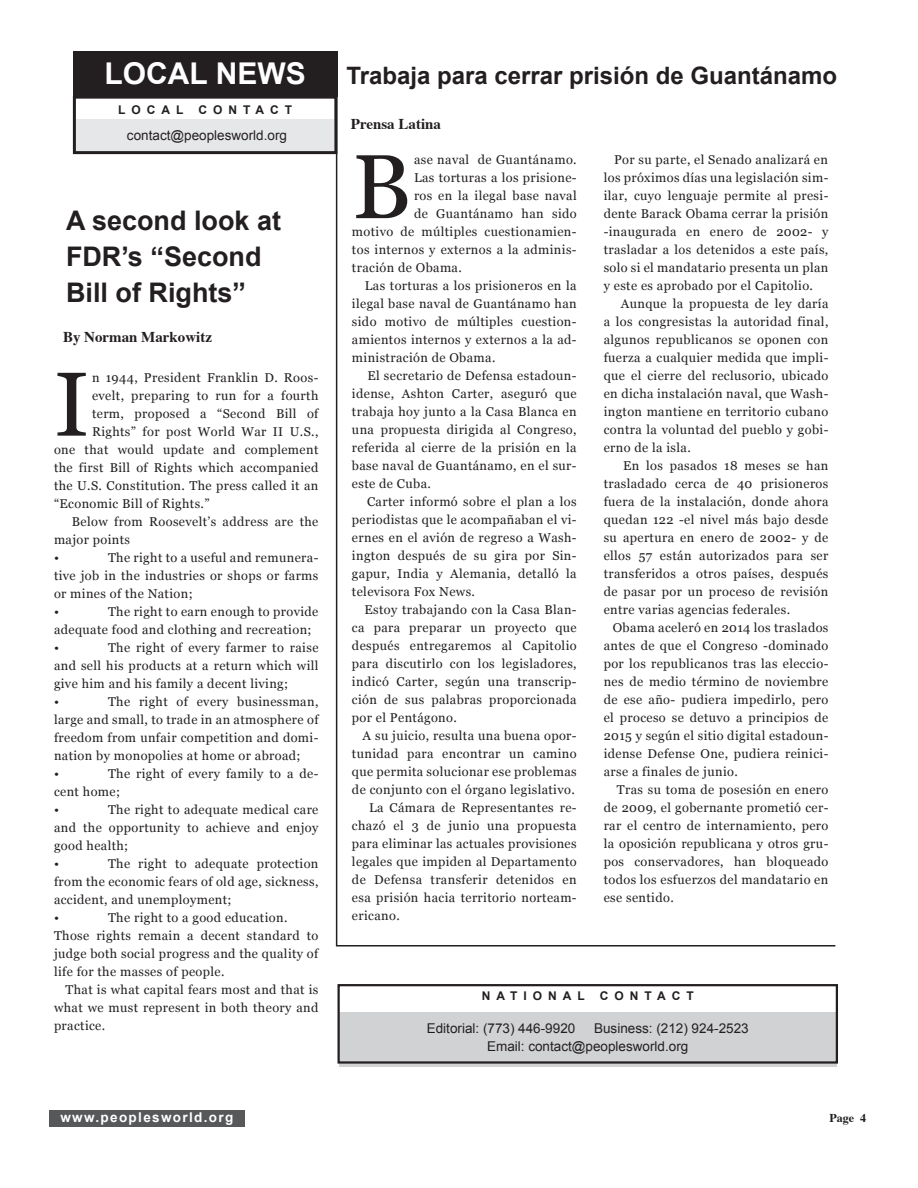
<style>
.page{position:relative;width:918px;height:1188px;background:#fff}
.page>*{position:absolute;margin:0;border:0;box-sizing:border-box;transform-origin:0 0}
.caps_paragraph{font:90.75px "Georgia";color:#231f20}
.t1{font:700 30px "Arial";color:#fff}
.title_arial-small{font:700 27px/36px "Arial";color:#231f20}
.title_arial-small-2{font:700 24px "Arial";color:#231f20}
.by_line{font:700 15px "Times";color:#231f20}
.t2{font:13.5px/18px "Arial";color:#231f20}
.t3{font:700 13.5px "Arial";letter-spacing:.1em;color:#fff}
.body-text{font:12.75px/18px "Georgia";letter-spacing:.03em;color:#231f20;text-align:justify}
.caps_paragraph-2{font:12.75px "Georgia";letter-spacing:.03em;color:#231f20}
.quote{font:700 12px "Arial";letter-spacing:.5em;color:#231f20}
.by_line-2{font:700 12px "Times";color:#231f20}
</style>
<div class="page">
<hr style="left:336px;top:81px;width:1px;height:864px;background:#231f20">
<hr style="left:336px;top:945px;width:499px;height:2px;background:#231f20">
<div style="left:73px;top:51px;width:264px;height:45px;background:#231f20"></div>
<div style="left:49px;top:1110px;width:196px;height:17px;background:#57585a"></div>
<div style="left:76px;top:119px;width:258px;height:34px;background:#e6e7e9"></div>
<div style="left:73px;top:96px;width:264px;height:58px;border:3px solid #231f20"></div>
<div style="left:339px;top:1012px;width:498px;height:54px;background:#d1d2d4"></div>
<div style="left:338px;top:984px;width:500px;height:80px;border:2px solid #231f20"></div>
<p class="t1" style="left:105px;top:53px;width:203px">LOCAL NEWS</p>
<p class="title_arial-small-2" style="left:346px;top:60px;width:492px">Trabaja para cerrar prisión de Guantánamo</p>
<p class="quote" style="left:118px;top:102px;width:67px">LOCAL</p>
<p class="quote" style="left:198px;top:102px;width:95px">CONTACT</p>
<p class="t2" style="left:127px;top:126px;width:162px">contact@peoplesworld.org</p>
<p class="title_arial-small" style="left:66px;top:203px;width:217px">A second look at<br>FDR’s “Second<br>Bill of Rights”</p>
<p class="by_line" style="left:63px;top:322px;width:151px">By Norman Markowitz</p>
<p class="caps_paragraph" style="left:54px;top:349px;width:37px">I</p>
<p class="caps_paragraph-2" style="left:92px;top:370px;width:228px">n 1944, President Franklin D. Roos-</p>
<p class="caps_paragraph-2" style="left:92px;top:388px;width:228px">evelt, preparing to run for a fourth</p>
<p class="caps_paragraph-2" style="left:92px;top:406px;width:228px">term, proposed a “Second Bill of</p>
<p class="caps_paragraph-2" style="left:92px;top:424px;width:228px">Rights” for post World War II U.S.,</p>
<p class="caps_paragraph-2" style="left:54px;top:442px;width:266px">one that would update and complement</p>
<p class="caps_paragraph-2" style="left:54px;top:460px;width:266px">the first Bill of Rights which accompanied</p>
<p class="caps_paragraph-2" style="left:54px;top:478px;width:266px">the U.S. Constitution. The press called it an</p>
<p class="caps_paragraph-2" style="left:54px;top:496px;width:157px">“Economic Bill of Rights.”</p>
<p class="body-text" style="left:54px;top:513px;width:266px;text-indent:18px">Below from Roosevelt’s address are the major points</p>
<p class="body-text" style="left:54px;top:549px;width:7px">•</p>
<p class="body-text" style="left:54px;top:549px;width:266px;text-indent:54px">The right to a useful and remunera&shy;tive job in the industries or shops or farms or mines of the Nation;</p>
<p class="body-text" style="left:54px;top:603px;width:7px">•</p>
<p class="body-text" style="left:54px;top:603px;width:266px;text-indent:54px">The right to earn enough to provide adequate food and clothing and recreation;</p>
<p class="body-text" style="left:54px;top:639px;width:7px">•</p>
<p class="body-text" style="left:54px;top:639px;width:266px;text-indent:54px">The right of every farmer to raise and sell his products at a return which will give him and his family a decent living;</p>
<p class="body-text" style="left:54px;top:693px;width:7px">•</p>
<p class="body-text" style="left:54px;top:693px;width:266px;text-indent:54px">The right of every businessman, large and small, to trade in an atmosphere of freedom from unfair competition and domi&shy;nation by monopolies at home or abroad;</p>
<p class="body-text" style="left:54px;top:765px;width:7px">•</p>
<p class="body-text" style="left:54px;top:765px;width:266px;text-indent:54px">The right of every family to a de&shy;cent home;</p>
<p class="body-text" style="left:54px;top:801px;width:7px">•</p>
<p class="body-text" style="left:54px;top:801px;width:266px;text-indent:54px">The right to adequate medical care and the opportunity to achieve and enjoy good health;</p>
<p class="body-text" style="left:54px;top:855px;width:7px">•</p>
<p class="body-text" style="left:54px;top:855px;width:266px;text-indent:54px">The right to adequate protection from the economic fears of old age, sickness, accident, and unemployment;</p>
<p class="body-text" style="left:54px;top:909px;width:7px">•</p>
<p class="body-text" style="left:108px;top:909px;width:181px">The right to a good education.</p>
<p class="body-text" style="left:54px;top:927px;width:266px">Those rights remain a decent standard to judge both social progress and the quality of life for the masses of people.</p>
<p class="body-text" style="left:54px;top:981px;width:266px;text-indent:11px">That is what capital fears most and that is what we must represent in both theory and practice.</p>
<p class="t3" style="left:60px;top:1109px;width:174px">www.peoplesworld.org</p>
<p class="by_line" style="left:351px;top:109px;width:92px">Prensa Latina</p>
<p class="caps_paragraph" style="left:352px;top:132px;width:61px">B</p>
<p class="caps_paragraph-2" style="left:414px;top:152px;width:164px">ase naval de Guantánamo.</p>
<p class="caps_paragraph-2" style="left:414px;top:170px;width:164px">Las torturas a los prisione-</p>
<p class="caps_paragraph-2" style="left:414px;top:188px;width:164px">ros en la ilegal base naval</p>
<p class="caps_paragraph-2" style="left:414px;top:206px;width:164px">de Guantánamo han sido</p>
<p class="caps_paragraph-2" style="left:352px;top:224px;width:226px">motivo de múltiples cuestionamien-</p>
<p class="caps_paragraph-2" style="left:352px;top:242px;width:226px">tos internos y externos a la adminis-</p>
<p class="caps_paragraph-2" style="left:352px;top:260px;width:111px">tración de Obama.</p>
<p class="body-text" style="left:352px;top:277px;width:226px;text-indent:13px">Las torturas a los prisioneros en la ilegal base naval de Guantánamo han sido motivo de múltiples cuestion&shy;amientos internos y externos a la ad&shy;ministración de Obama.</p>
<p class="body-text" style="left:352px;top:367px;width:226px;text-indent:15px">El secretario de Defensa estadoun&shy;idense, Ashton Carter, aseguró que trabaja hoy junto a la Casa Blanca en una propuesta dirigida al Congreso, referida al cierre de la prisión en la base naval de Guantánamo, en el sur&shy;este de Cuba.</p>
<p class="body-text" style="left:352px;top:493px;width:226px;text-indent:15px">Carter informó sobre el plan a los periodistas que le acompañaban el vi&shy;ernes en el avión de regreso a Wash&shy;ington después de su gira por Sin&shy;gapur, India y Alemania, detalló la televisora Fox News.</p>
<p class="body-text" style="left:352px;top:601px;width:226px;text-indent:13px">Estoy trabajando con la Casa Blan&shy;ca para preparar un proyecto que después entregaremos al Capitolio para discutirlo con los legisladores, indicó Carter, según una transcrip&shy;ción de sus palabras proporcionada por el Pentágono.</p>
<p class="body-text" style="left:352px;top:727px;width:226px;text-indent:11px">A su juicio, resulta una buena opor&shy;tunidad para encontrar un camino que permita solucionar ese problemas de conjunto con el órgano legislativo.</p>
<p class="body-text" style="left:352px;top:799px;width:226px;text-indent:17px">La Cámara de Representantes re&shy;chazó el 3 de junio una propuesta para eliminar las actuales provisiones legales que impiden al Departamento de Defensa transferir detenidos en esa prisión hacia territorio norteam&shy;ericano.</p>
<p class="body-text" style="left:614px;top:151px;width:215px">Por su parte, el Senado analizará en</p>
<p class="body-text" style="left:604px;top:169px;width:226px">los próximos días una legislación sim&shy;ilar, cuyo lenguaje permite al presi&shy;dente Barack Obama cerrar la prisión -inaugurada en enero de 2002- y trasladar a los detenidos a este país, solo si el mandatario presenta un plan y este es aprobado por el Capitolio.</p>
<p class="body-text" style="left:604px;top:295px;width:226px;text-indent:17px">Aunque la propuesta de ley daría a los congresistas la autoridad final, algunos republicanos se oponen con fuerza a cualquier medida que impli&shy;que el cierre del reclusorio, ubicado en dicha instalación naval, que Wash&shy;ington mantiene en territorio cubano contra la voluntad del pueblo y gobi&shy;erno de la isla.</p>
<p class="body-text" style="left:604px;top:457px;width:226px;text-indent:19px">En los pasados 18 meses se han trasladado cerca de 40 prisioneros fuera de la instalación, donde ahora quedan 122 -el nivel más bajo desde su apertura en enero de 2002- y de ellos 57 están autorizados para ser transferidos a otros países, después de pasar por un proceso de revisión entre varias agencias federales.</p>
<p class="body-text" style="left:604px;top:619px;width:226px;text-indent:9px">Obama aceleró en 2014 los traslados antes de que el Congreso -dominado por los republicanos tras las eleccio&shy;nes de medio término de noviembre de ese año- pudiera impedirlo, pero el proceso se detuvo a principios de 2015 y según el sitio digital estadoun&shy;idense Defense One, pudiera reinici&shy;arse a finales de junio.</p>
<p class="body-text" style="left:604px;top:781px;width:226px;text-indent:13px">Tras su toma de posesión en enero de 2009, el gobernante prometió cer&shy;rar el centro de internamiento, pero la oposición republicana y otros gru&shy;pos conservadores, han bloqueado todos los esfuerzos del mandatario en ese sentido.</p>
<p class="quote" style="left:482px;top:988px;width:105px">NATIONAL</p>
<p class="quote" style="left:600px;top:988px;width:95px">CONTACT</p>
<p class="t2" style="left:427px;top:1019px;width:150px">Editorial: (773) 446-9920</p>
<p class="t2" style="left:487px;top:1019px;width:263px;text-indent:107px">Business: (212) 924-2523<br>Email: contact@peoplesworld.org</p>
<p class="by_line-2" style="left:829px;top:1106px;width:38px">Page 4</p>
</div>
